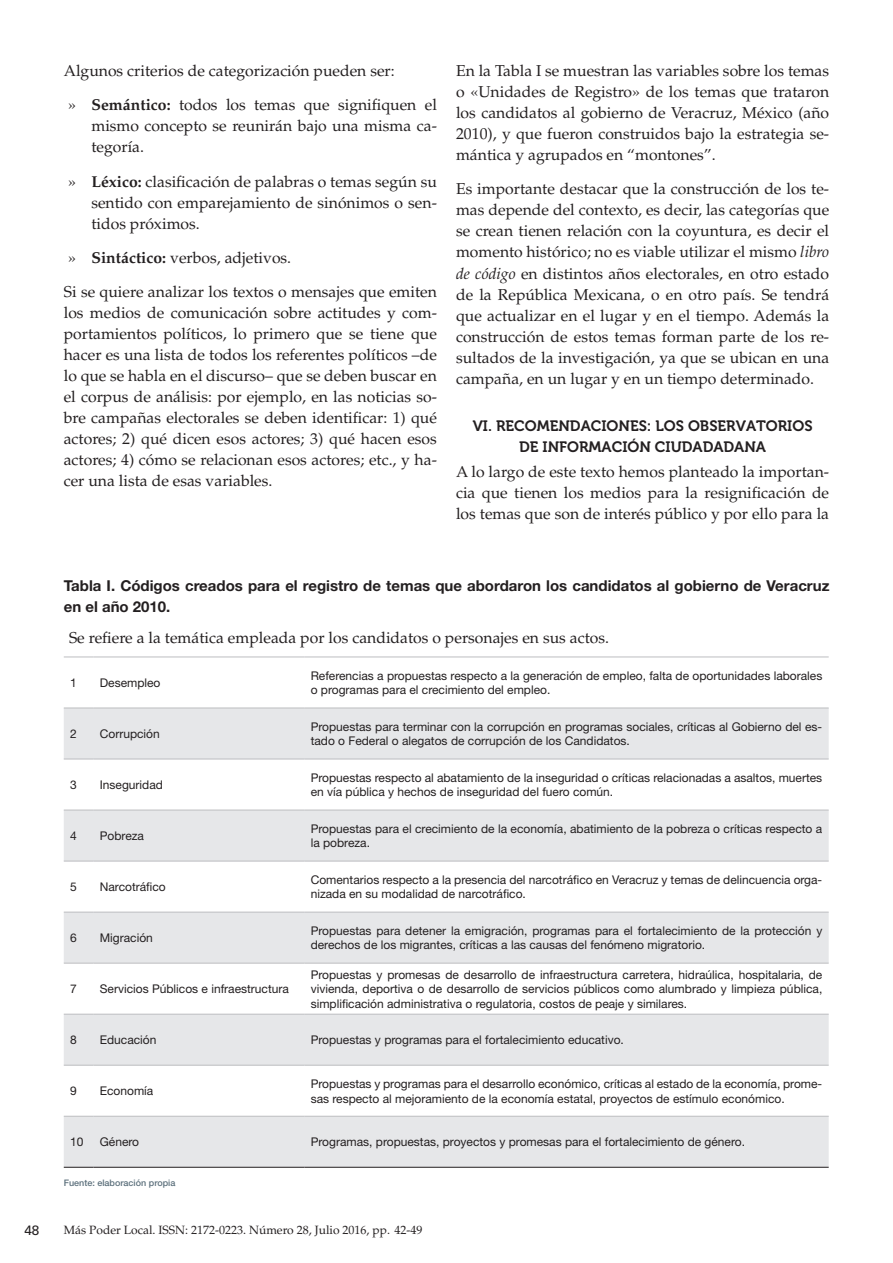
<style>
.page{position:relative;width:893px;height:1263px;background:#fff}
.page>*{position:absolute;margin:0;border:0;box-sizing:border-box;transform-origin:0 0}
.List_normal{font:15.75px/21px "Palatino";color:#231f20;text-align:justify}
.Titulo_Gráfico{font:700 15px/21.8px "Helvetica Neue";color:#231f20}
.Titulo_2{font:15px/21px "Museo 700";color:#231f20;text-align:center}
.t1{font:13.5px "Univers";color:#231f20}
.Tablas{font:12px/14.2px "Helvetica Neue";color:#231f20}
.t2{font:12px "Palatino";color:#231f20}
.fuente_grafico{font:500 9px "Helvetica Neue";color:#5b6f7b}
.s1{font-weight:700}
.s2{font-style:italic}
</style>
<div class="page">
<svg style="left:64px;top:709px;width:765px;height:458px;fill:#e6e7e9"></svg>
<svg style="left:64px;top:708px;width:29px;height:1px"></svg>
<hr style="left:93px;top:708px;width:211px;height:1px;background:#bcbdc0">
<hr style="left:304px;top:708px;width:525px;height:1px;background:#bcbdc0">
<svg style="left:64px;top:759px;width:29px;height:1px"></svg>
<hr style="left:93px;top:759px;width:211px;height:1px;background:#bcbdc0">
<hr style="left:304px;top:759px;width:525px;height:1px;background:#bcbdc0">
<div style="left:64px;top:810px;width:765px;height:52px;background:#e6e7e9"></div>
<hr style="left:93px;top:861px;width:211px;height:1px;background:#bcbdc0">
<hr style="left:304px;top:861px;width:525px;height:1px;background:#bcbdc0">
<svg style="left:64px;top:912px;width:29px;height:1px"></svg>
<hr style="left:93px;top:912px;width:211px;height:1px;background:#bcbdc0">
<hr style="left:304px;top:912px;width:525px;height:1px;background:#bcbdc0">
<svg style="left:64px;top:963px;width:29px;height:1px"></svg>
<hr style="left:93px;top:963px;width:211px;height:1px;background:#bcbdc0">
<hr style="left:304px;top:963px;width:525px;height:1px;background:#bcbdc0">
<svg style="left:64px;top:1014px;width:29px;height:1px"></svg>
<hr style="left:93px;top:1014px;width:211px;height:1px;background:#bcbdc0">
<hr style="left:304px;top:1014px;width:525px;height:1px;background:#bcbdc0">
<svg style="left:64px;top:1065px;width:29px;height:1px"></svg>
<hr style="left:93px;top:1065px;width:211px;height:1px;background:#bcbdc0">
<hr style="left:304px;top:1065px;width:525px;height:1px;background:#bcbdc0">
<svg style="left:64px;top:657px;width:29px;height:1px"></svg>
<hr style="left:93px;top:657px;width:211px;height:1px;background:#bcbdc0">
<hr style="left:304px;top:657px;width:525px;height:1px;background:#bcbdc0">
<svg style="left:64px;top:1116px;width:29px;height:1px"></svg>
<hr style="left:93px;top:1116px;width:211px;height:1px;background:#bcbdc0">
<hr style="left:304px;top:1116px;width:525px;height:1px;background:#bcbdc0">
<svg style="left:64px;top:1167px;width:29px;height:1px"></svg>
<hr style="left:93px;top:1167px;width:211px;height:1px;background:#231f20">
<hr style="left:304px;top:1167px;width:525px;height:1px;background:#231f20">
<p class="List_normal" style="left:64px;top:60px;width:332px">Algunos criterios de categorización pueden ser:</p>
<p class="List_normal" style="left:91px;top:95px;width:347px;text-indent:-23px">» <span class="s1">Semántico:</span> todos los temas que signifiquen el mismo concepto se reunirán bajo una misma ca&shy;tegoría.</p>
<p class="List_normal" style="left:91px;top:171px;width:347px;text-indent:-23px">» <span class="s1">Léxico:</span> clasificación de palabras o temas según su sentido con emparejamiento de sinónimos o sen&shy;tidos próximos.</p>
<p class="List_normal" style="left:68px;top:248px;width:225px">» <span class="s1">Sintáctico:</span> verbos, adjetivos.</p>
<p class="List_normal" style="left:64px;top:282px;width:375px">Si se quiere analizar los textos o mensajes que emiten los medios de comunicación sobre actitudes y com&shy;portamientos políticos, lo primero que se tiene que hacer es una lista de todos los referentes políticos –de lo que se habla en el discurso– que se deben buscar en el corpus de análisis: por ejemplo, en las noticias so&shy;bre campañas electorales se deben identificar: 1) qué actores; 2) qué dicen esos actores; 3) qué hacen esos actores; 4) cómo se relacionan esos actores; etc., y ha&shy;cer una lista de esas variables.</p>
<p class="List_normal" style="left:456px;top:60px;width:375px">En la Tabla I se muestran las variables sobre los temas o «Unidades de Registro» de los temas que trataron los candidatos al gobierno de Veracruz, México (año 2010), y que fueron construidos bajo la estrategia se&shy;mántica y agrupados en “montones”.</p>
<p class="List_normal" style="left:456px;top:178px;width:375px">Es importante destacar que la construcción de los te&shy;mas depende del contexto, es decir, las categorías que se crean tienen relación con la coyuntura, es decir el momento histórico; no es viable utilizar el mismo <span class="s2">libro de código</span> en distintos años electorales, en otro estado de la República Mexicana, o en otro país. Se tendrá que actualizar en el lugar y en el tiempo. Además la construcción de estos temas forman parte de los re&shy;sultados de la investigación, ya que se ubican en una campaña, en un lugar y en un tiempo determinado.</p>
<p class="Titulo_2" style="left:473px;top:415px;width:341px">VI. RECOMENDACIONES: LOS OBSERVATORIOS<br>DE INFORMACIÓN CIUDADADANA</p>
<p class="List_normal" style="left:456px;top:461px;width:375px">A lo largo de este texto hemos planteado la importan&shy;cia que tienen los medios para la resignificación de los temas que son de interés público y por ello para la</p>
<p class="Titulo_Gráfico" style="left:64px;top:574px;width:767px">Tabla I. Códigos creados para el registro de temas que abordaron los candidatos al gobierno de Veracruz en el año 2010.</p>
<p class="List_normal" style="left:69px;top:627px;width:541px">Se refiere a la temática empleada por los candidatos o personajes en sus actos.</p>
<p class="Tablas" style="left:70px;top:676px;width:8px">1</p>
<p class="Tablas" style="left:100px;top:676px;width:62px">Desempleo</p>
<p class="Tablas" style="left:311px;top:668px;width:513px">Referencias a propuestas respecto a la generación de empleo, falta de oportunidades laborales o programas para el crecimiento del empleo.</p>
<p class="Tablas" style="left:70px;top:727px;width:8px">2</p>
<p class="Tablas" style="left:100px;top:727px;width:61px">Corrupción</p>
<p class="Tablas" style="left:311px;top:719px;width:513px">Propuestas para terminar con la corrupción en programas sociales, críticas al Gobierno del es&shy;tado o Federal o alegatos de corrupción de los Candidatos.</p>
<p class="Tablas" style="left:70px;top:778px;width:8px">3</p>
<p class="Tablas" style="left:100px;top:778px;width:65px">Inseguridad</p>
<p class="Tablas" style="left:311px;top:770px;width:513px">Propuestas respecto al abatamiento de la inseguridad o críticas relacionadas a asaltos, muertes en vía pública y hechos de inseguridad del fuero común.</p>
<p class="Tablas" style="left:70px;top:829px;width:8px">4</p>
<p class="Tablas" style="left:100px;top:829px;width:46px">Pobreza</p>
<p class="Tablas" style="left:311px;top:822px;width:513px">Propuestas para el crecimiento de la economía, abatimiento de la pobreza o críticas respecto a la pobreza.</p>
<p class="Tablas" style="left:70px;top:880px;width:8px">5</p>
<p class="Tablas" style="left:100px;top:880px;width:67px">Narcotráfico</p>
<p class="Tablas" style="left:311px;top:873px;width:513px">Comentarios respecto a la presencia del narcotráfico en Veracruz y temas de delincuencia orga&shy;nizada en su modalidad de narcotráfico.</p>
<p class="Tablas" style="left:70px;top:931px;width:8px">6</p>
<p class="Tablas" style="left:100px;top:931px;width:55px">Migración</p>
<p class="Tablas" style="left:311px;top:924px;width:513px">Propuestas para detener la emigración, programas para el fortalecimiento de la protección y derechos de los migrantes, críticas a las causas del fenómeno migratorio.</p>
<p class="Tablas" style="left:70px;top:982px;width:8px">7</p>
<p class="Tablas" style="left:100px;top:982px;width:191px">Servicios Públicos e infraestructura</p>
<p class="Tablas" style="left:311px;top:967px;width:513px;text-align:justify">Propuestas y promesas de desarrollo de infraestructura carretera, hidraúlica, hospitalaria, de vivienda, deportiva o de desarrollo de servicios públicos como alumbrado y limpieza pública, simplificación administrativa o regulatoria, costos de peaje y similares.</p>
<p class="Tablas" style="left:70px;top:1033px;width:8px">8</p>
<p class="Tablas" style="left:100px;top:1033px;width:58px">Educación</p>
<p class="Tablas" style="left:311px;top:1033px;width:315px">Propuestas y programas para el fortalecimiento educativo.</p>
<p class="Tablas" style="left:70px;top:1084px;width:8px">9</p>
<p class="Tablas" style="left:100px;top:1084px;width:55px">Economía</p>
<p class="Tablas" style="left:311px;top:1077px;width:513px">Propuestas y programas para el desarrollo económico, críticas al estado de la economía, prome&shy;sas respecto al mejoramiento de la economía estatal, proyectos de estímulo económico.</p>
<p class="Tablas" style="left:70px;top:1135px;width:15px">10</p>
<p class="Tablas" style="left:100px;top:1135px;width:41px">Género</p>
<p class="Tablas" style="left:311px;top:1135px;width:436px">Programas, propuestas, proyectos y promesas para el fortalecimiento de género.</p>
<p class="fuente_grafico" style="left:64px;top:1177px;width:113px">Fuente: elaboración propia</p>
<p class="t1" style="left:24px;top:1222px;width:17px">48</p>
<p class="t2" style="left:64px;top:1223px;width:360px">Más Poder Local. ISSN: 2172-0223. Número 28, Julio 2016, pp. 42-49</p>
</div>
